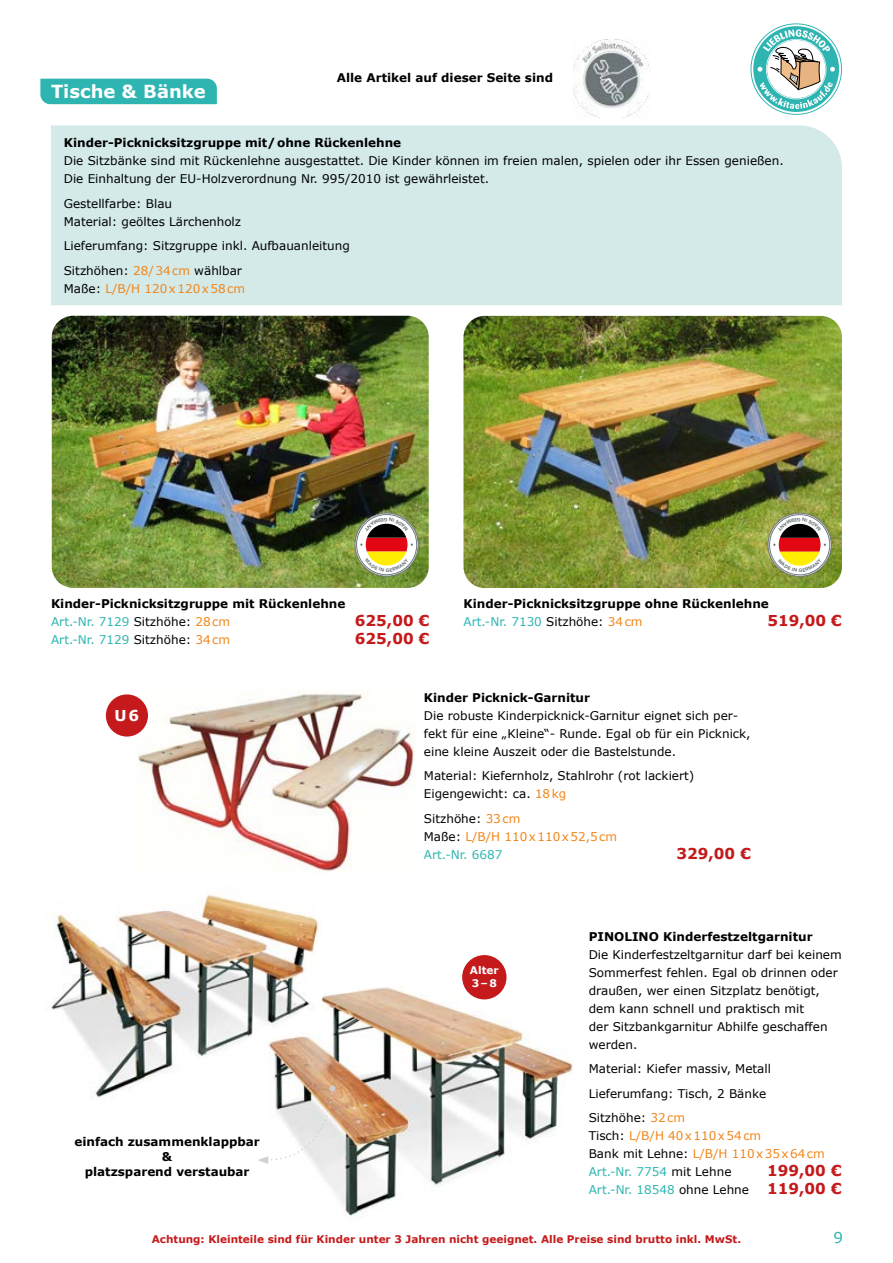
<style>
.page{position:relative;width:893px;height:1263px;background:#fff}
.page>*{position:absolute;margin:0;border:0;box-sizing:border-box;transform-origin:0 0}
.t1{font:700 18px "Verdana";color:#fff}
.t2{font:700 15px "Verdana";color:#c51a1b}
.t3{font:700 15px "Verdana";color:#fff}
.t4{font:15px "Verdana";color:#2eb5b1}
.t5{font:12px/18px "Verdana";color:#000}
.t6{font:700 12px/18px "Verdana";color:#000}
.t7{font:12px/18px "Verdana";color:#f1861a}
.t8{font:12px "Verdana";color:#2eb5b1}
.t9{font:700 10.5px "Verdana";color:#c51a1b}
.t10{font:700 10.5px/12.6px "Verdana";color:#fff}
.s1{color:#f1861a}
.s2{color:#000}
.s3{font-weight:400;color:#2eb5b1}
.s4{font-weight:400}
.s5{font-weight:400;color:#f1861a}
.s6{color:#2eb5b1}
.s7{font-weight:700;font-size:15px;color:#c51a1b}
</style>
<div class="page">
<img style="left:52px;top:316px;width:377px;height:272px">
<img style="left:463px;top:316px;width:379px;height:272px">
<div style="left:40px;top:79px;width:177px;height:25px;background:#2eb5b1"></div>
<svg style="left:769px;top:515px;width:61px;height:60px"></svg>
<div style="left:769px;top:514px;width:61px;height:61px;border:1px solid #6d7679;border-radius:50%"></div>
<svg style="left:357px;top:514px;width:60px;height:61px"></svg>
<div style="left:356px;top:514px;width:61px;height:61px;border:1px solid #6d7679;border-radius:50%"></div>
<img style="left:573px;top:39px;width:76px;height:79px">
<img style="left:137px;top:693px;width:278px;height:179px">
<img style="left:51px;top:895px;width:268px;height:206px">
<img style="left:261px;top:977px;width:312px;height:239px">
<div style="left:67px;top:1132px;width:200px;height:48px;background:#fff;border-radius:4px"></div>
<svg style="left:258px;top:1085px;width:78px;height:79px"></svg>
<div style="left:51px;top:125px;width:791px;height:180px;background:#d3eae9"></div>
<div style="left:104px;top:692px;width:46px;height:46px;background:#c51a1b;border-radius:50%"></div>
<div style="left:102px;top:691px;width:50px;height:49px;border:4px solid #fff;border-radius:50%"></div>
<div style="left:460px;top:953px;width:48px;height:48px;background:#c51a1b;border-radius:50%"></div>
<div style="left:458px;top:951px;width:52px;height:52px;border:4px solid #fff;border-radius:50%"></div>
<svg style="left:750px;top:23px;width:92px;height:92px"></svg>
<svg style="left:751px;top:24px;width:90px;height:90px"></svg>
<div style="left:753px;top:26px;width:86px;height:86px;background:#2eb5b1;border-radius:50%"></div>
<svg style="left:757px;top:29px;width:78px;height:80px"></svg>
<svg style="left:773px;top:518px;width:53px;height:54px"></svg>
<svg style="left:360px;top:517px;width:53px;height:55px"></svg>
<h1 class="t1" style="left:51px;top:80px;width:156px">Tische &amp; Bänke</h1>
<p class="t6" style="left:337px;top:69px;width:218px">Alle Artikel auf dieser Seite sind</p>
<p class="t6" style="left:64px;top:134px;width:339px">Kinder-Picknicksitzgruppe mit/ohne Rückenlehne</p>
<p class="t5" style="left:64px;top:152px;width:721px">Die Sitzbänke sind mit Rückenlehne ausgestattet. Die Kinder können im freien malen, spielen oder ihr Essen genießen.<br>Die Einhaltung der EU-Holzverordnung Nr. 995/2010 ist gewährleistet.</p>
<p class="t5" style="left:64px;top:195px;width:179px">Gestellfarbe: Blau<br>Material: geöltes Lärchenholz</p>
<p class="t5" style="left:64px;top:234px;width:288px;line-height:24.5px">Lieferumfang: Sitzgruppe inkl. Aufbauanleitung<br>Sitzhöhen: <span class="s1">28/34cm</span> wählbar</p>
<p class="t7" style="left:64px;top:279px;width:183px"><span class="s2">Maße:</span> L/B/H 120x120x58cm</p>
<p class="t6" style="left:51px;top:594px;width:296px">Kinder-Picknicksitzgruppe mit Rückenlehne<br><span class="s3">Art.-Nr. 7129</span> <span class="s4">Sitzhöhe:</span> <span class="s5">28cm</span></p>
<p class="t2" style="left:355px;top:611px;width:76px">625,00 €</p>
<p class="t8" style="left:51px;top:632px;width:181px">Art.-Nr. 7129 <span class="s2">Sitzhöhe:</span> <span class="s1">34cm</span></p>
<p class="t2" style="left:355px;top:629px;width:76px">625,00 €</p>
<p class="t6" style="left:463px;top:594px;width:307px">Kinder-Picknicksitzgruppe ohne Rückenlehne<br><span class="s3">Art.-Nr. 7130</span> <span class="s4">Sitzhöhe:</span> <span class="s5">34cm</span></p>
<p class="t2" style="left:767px;top:611px;width:76px">519,00 €</p>
<p class="t3" style="left:115px;top:706px;width:26px">U6</p>
<p class="t6" style="left:74px;top:1134px;width:187px;line-height:15px;text-align:center">einfach zusammenklappbar &amp;<br>platzsparend verstaubar</p>
<p class="t6" style="left:424px;top:689px;width:168px">Kinder Picknick-Garnitur</p>
<p class="t5" style="left:424px;top:707px;width:328px">Die robuste Kinderpicknick-Garnitur eignet sich per&shy;fekt für eine „Kleine“- Runde. Egal ob für ein Picknick, eine kleine Auszeit oder die Bastelstunde.</p>
<p class="t5" style="left:424px;top:767px;width:272px">Material: Kiefernholz, Stahlrohr (rot lackiert)<br>Eigengewicht: ca. <span class="s1">18kg</span></p>
<p class="t7" style="left:424px;top:809px;width:195px"><span class="s2">Sitzhöhe:</span> 33cm<br><span class="s2">Maße:</span> L/B/H 110x110x52,5cm<br><span class="s6">Art.-Nr. 6687</span></p>
<p class="t2" style="left:677px;top:843px;width:76px">329,00 €</p>
<p class="t10" style="left:470px;top:964px;width:30px">Alter<br>3–8</p>
<p class="t6" style="left:589px;top:927px;width:225px">PINOLINO Kinderfestzeltgarnitur</p>
<p class="t5" style="left:589px;top:945px;width:255px">Die Kinderfestzeltgarnitur darf bei keinem Sommerfest fehlen. Egal ob drinnen oder draußen, wer einen Sitzplatz benötigt, dem kann schnell und praktisch mit<br>der Sitzbankgarnitur Abhilfe geschaffen werden.</p>
<p class="t5" style="left:589px;top:1057px;width:184px;line-height:24.5px">Material: Kiefer massiv, Metall<br>Lieferumfang: Tisch, 2 Bänke<br>Sitzhöhe: <span class="s1">32cm</span></p>
<p class="t7" style="left:589px;top:1127px;width:238px"><span class="s2">Tisch:</span> L/B/H 40x110x54cm<br><span class="s2">Bank mit Lehne:</span> L/B/H 110x35x64cm<br><span class="s6">Art.-Nr. 7754</span> <span class="s2">mit Lehne</span></p>
<p class="t2" style="left:767px;top:1161px;width:76px">199,00 €</p>
<p class="t8" style="left:589px;top:1182px;width:254px">Art.-Nr. 18548 <span class="s2">ohne Lehne</span> <span class="s7">119,00 €</span></p>
<p class="t9" style="left:152px;top:1232px;width:591px">Achtung: Kleinteile sind für Kinder unter 3 Jahren nicht geeignet. Alle Preise sind brutto inkl. MwSt.</p>
<p class="t4" style="left:833px;top:1228px;width:11px">9</p>
</div>
